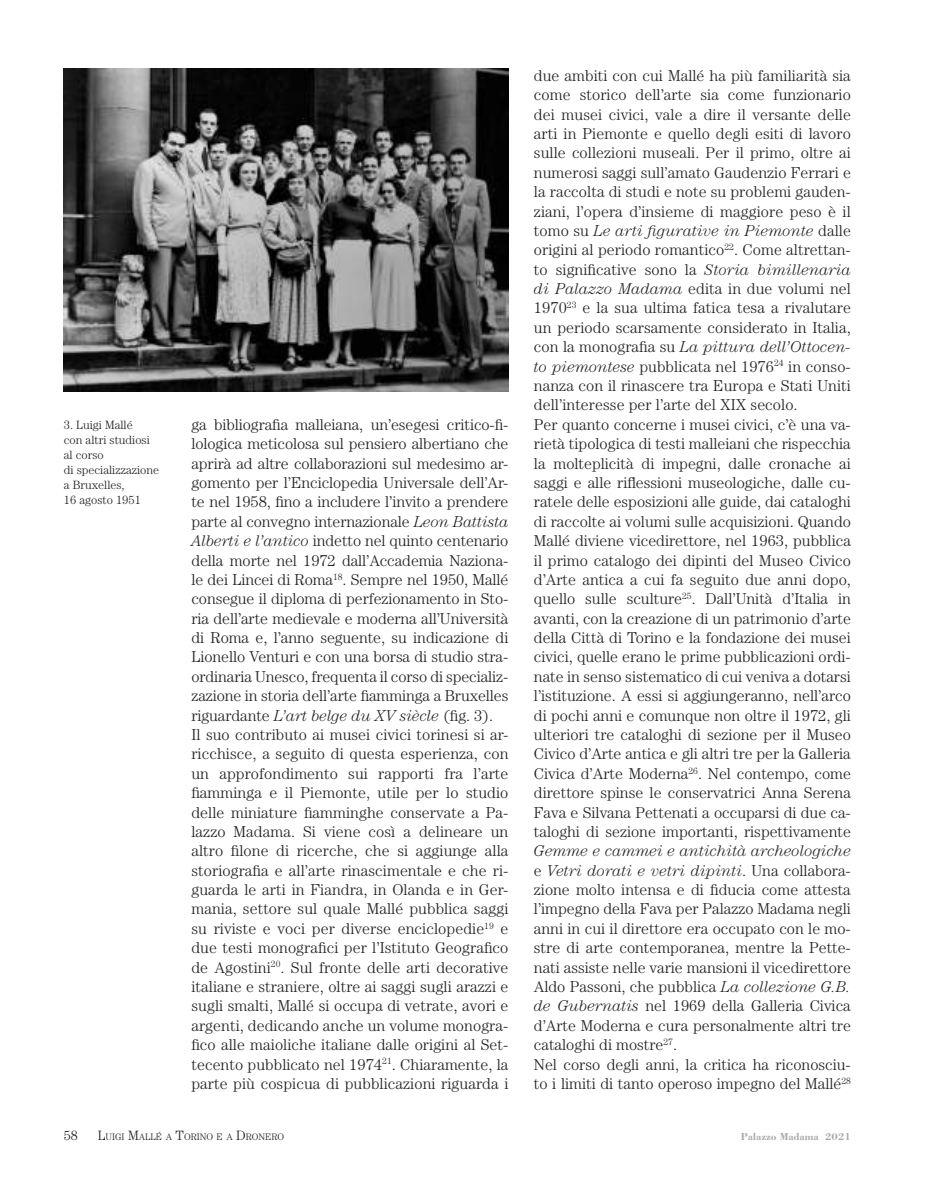
<style>
.page{position:relative;width:936px;height:1191px;background:#fff}
.page>*{position:absolute;margin:0;border:0;box-sizing:border-box;transform-origin:0 0}
.t1{font:300 15.75px/19.4px "Century";color:#241f1f}
.t2{font:300 13.5px "Century";color:#241f1f}
.t3{font:300 12px/15px "Century";color:#241f1f}
.t4{font:700 10.5px "Bodoni";color:#aaaaac}
.t5{font:300 9.45px "Century";color:#241f1f}
.s1{font-style:italic}
.s2{font-size:13.5px}
</style>
<div class="page">
<img style="left:64px;top:68px;width:444px;height:323px">
<p class="t3" style="left:64px;top:417px;width:97px">3. Luigi Mallé<br>con altri studiosi al corso<br>di specializzazione a Bruxelles,<br>16 agosto 1951</p>
<p class="t1" style="left:191px;top:414px;width:318px">ga bibliografia malleiana, un’esegesi critico-fi&shy;lologica meticolosa sul pensiero albertiano che aprirà ad altre collaborazioni sul medesimo ar&shy;gomento per l’Enciclopedia Universale dell’Ar&shy;te nel 1958, fino a includere l’invito a prendere parte al convegno internazionale <span class="s1">Leon Battista Alberti e l’antico</span> indetto nel quinto centenario della morte nel 1972 dall’Accademia Naziona&shy;le dei Lincei di Roma<sup>18</sup>. Sempre nel 1950, Mallé consegue il diploma di perfezionamento in Sto&shy;ria dell’arte medievale e moderna all’Università di Roma e, l’anno seguente, su indicazione di Lionello Venturi e con una borsa di studio stra&shy;ordinaria Unesco, frequenta il corso di specializ&shy;zazione in storia dell’arte fiamminga a Bruxelles riguardante <span class="s1">L’art belge du XV siècle</span> (fig. 3).<br>Il suo contributo ai musei civici torinesi si ar&shy;ricchisce, a seguito di questa esperienza, con un approfondimento sui rapporti fra l’arte fiamminga e il Piemonte, utile per lo studio delle miniature fiamminghe conservate a Pa&shy;lazzo Madama. Si viene così a delineare un altro filone di ricerche, che si aggiunge alla storiografia e all’arte rinascimentale e che ri&shy;guarda le arti in Fiandra, in Olanda e in Ger&shy;mania, settore sul quale Mallé pubblica saggi su riviste e voci per diverse enciclopedie<sup>19</sup> e due testi monografici per l’Istituto Geografico de Agostini<sup>20</sup>. Sul fronte delle arti decorative italiane e straniere, oltre ai saggi sugli arazzi e sugli smalti, Mallé si occupa di vetrate, avori e argenti, dedicando anche un volume monogra&shy;fico alle maioliche italiane dalle origini al Set&shy;tecento pubblicato nel 1974<sup>21</sup>. Chiaramente, la parte più cospicua di pubblicazioni riguarda i</p>
<p class="t1" style="left:534px;top:66px;width:318px">due ambiti con cui Mallé ha più familiarità sia come storico dell’arte sia come funzionario dei musei civici, vale a dire il versante delle arti in Piemonte e quello degli esiti di lavoro sulle collezioni museali. Per il primo, oltre ai numerosi saggi sull’amato Gaudenzio Ferrari e la raccolta di studi e note su problemi gauden&shy;ziani, l’opera d’insieme di maggiore peso è il tomo su <span class="s1">Le arti figurative in Piemonte</span> dalle origini al periodo romantico<sup>22</sup>. Come altrettan&shy;to significative sono la <span class="s1">Storia bimillenaria di Palazzo Madama</span> edita in due volumi nel 1970<sup>23</sup> e la sua ultima fatica tesa a rivalutare un periodo scarsamente considerato in Italia, con la monografia su <span class="s1">La pittura dell’Ottocen&shy;to piemontese</span> pubblicata nel 1976<sup>24</sup> in conso&shy;nanza con il rinascere tra Europa e Stati Uniti dell’interesse per l’arte del XIX secolo.<br>Per quanto concerne i musei civici, c’è una va&shy;rietà tipologica di testi malleiani che rispecchia la molteplicità di impegni, dalle cronache ai saggi e alle riflessioni museologiche, dalle cu&shy;ratele delle esposizioni alle guide, dai cataloghi di raccolte ai volumi sulle acquisizioni. Quando Mallé diviene vicedirettore, nel 1963, pubblica il primo catalogo dei dipinti del Museo Civico d’Arte antica a cui fa seguito due anni dopo, quello sulle sculture<sup>25</sup>. Dall’Unità d’Italia in avanti, con la creazione di un patrimonio d’arte della Città di Torino e la fondazione dei musei civici, quelle erano le prime pubblicazioni ordi&shy;nate in senso sistematico di cui veniva a dotarsi l’istituzione. A essi si aggiungeranno, nell’arco di pochi anni e comunque non oltre il 1972, gli ulteriori tre cataloghi di sezione per il Museo Civico d’Arte antica e gli altri tre per la Galleria Civica d’Arte Moderna<sup>26</sup>. Nel contempo, come direttore spinse le conservatrici Anna Serena Fava e Silvana Pettenati a occuparsi di due ca&shy;taloghi di sezione importanti, rispettivamente</p>
<p class="t1" style="left:534px;top:841px;width:318px"><span class="s1">Gemme e cammei e antichità archeologiche </span>e <span class="s1">Vetri dorati e vetri dipinti</span>. Una collabora&shy;zione molto intensa e di fiducia come attesta l’impegno della Fava per Palazzo Madama negli anni in cui il direttore era occupato con le mo&shy;stre di arte contemporanea, mentre la Pette&shy;nati assiste nelle varie mansioni il vicedirettore Aldo Passoni, che pubblica <span class="s1">La collezione G.B. de Gubernatis</span> nel 1969 della Galleria Civica d’Arte Moderna e cura personalmente altri tre cataloghi di mostre<sup>27</sup>.<br>Nel corso degli anni, la critica ha riconosciu&shy;to i limiti di tanto operoso impegno del Mallé<sup>28</sup></p>
<p class="t2" style="left:64px;top:1127px;width:16px">58</p>
<p class="t5" style="left:98px;top:1131px;width:188px"><span class="s2">L</span>UIGI <span class="s2">M</span>ALLÉ A <span class="s2">T</span>ORINO E A <span class="s2">D</span>RONERO</p>
<p class="t4" style="left:740px;top:1129px;width:111px">Palazzo Madama 2021</p>
</div>
